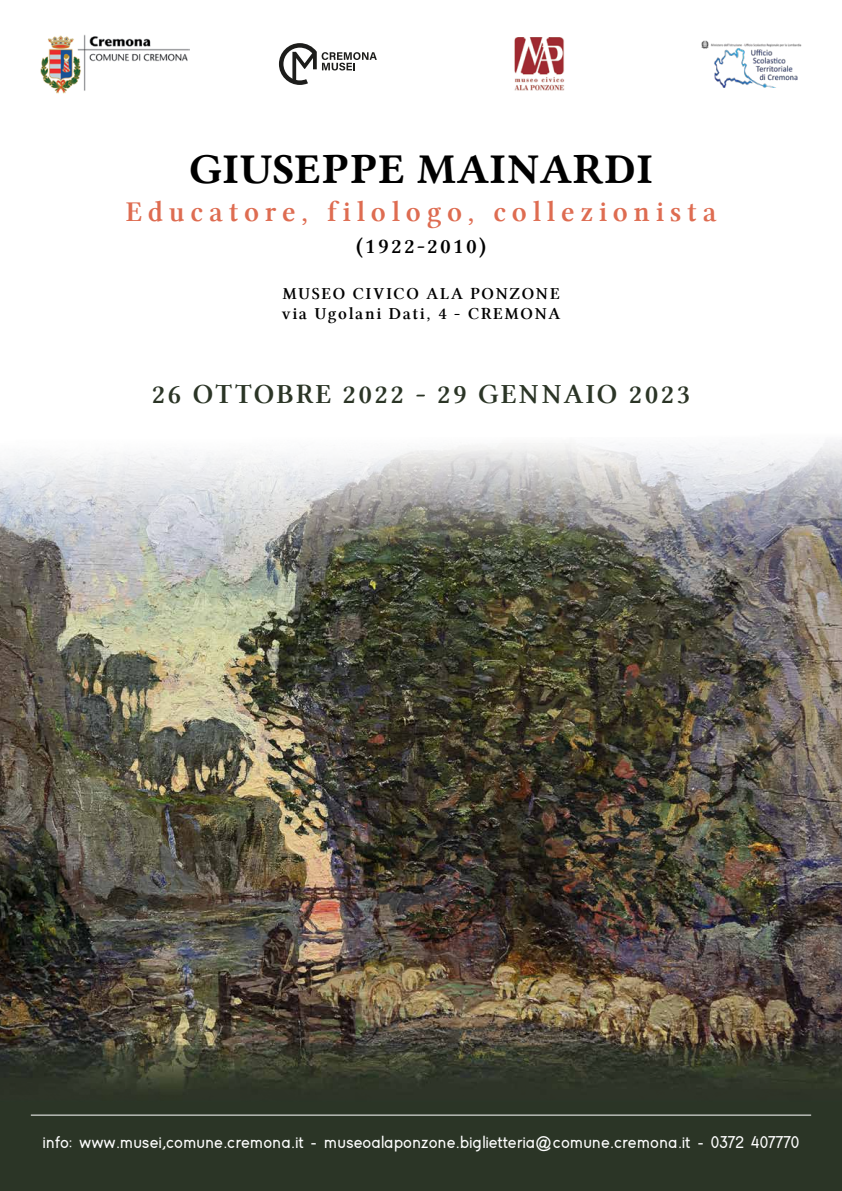
<style>
.page{position:relative;width:842px;height:1191px;background:#fff}
.page>*{position:absolute;margin:0;border:0;box-sizing:border-box;transform-origin:0 0}
.t1{font:43px "Lin Libertine B";letter-spacing:.02em;color:#000}
.t2{font:29px "Lin Libertine Z";letter-spacing:.2em;color:#de6c51}
.t3{font:28px "Lin Libertine Z";letter-spacing:.08em;color:#2b3526}
.t4{font:22px "Lin Libertine Z";letter-spacing:.1em;color:#000}
.t5{font:700 17px "Adam";color:#fff}
.t6{font:17px/19.6px "Lin Libertine Z";letter-spacing:.1em;color:#000}
</style>
<div class="page">
<img style="left:0;top:440px;width:842px;height:662px">
<div style="left:0;top:1102px;width:842px;height:89px;background:#2b3526"></div>
<img style="left:41px;top:35px;width:148px;height:58px">
<svg style="left:279px;top:43px;width:98px;height:42px"></svg>
<img style="left:514px;top:38px;width:51px;height:52px">
<hr style="left:31px;top:1114px;width:780px;height:1px;background:#fff">
<img style="left:701px;top:41px;width:101px;height:46px">
<h1 class="t1" style="left:189px;top:139px;width:465px">GIUSEPPE MAINARDI</h1>
<h2 class="t2" style="left:126px;top:194px;width:592px">Educatore, filologo, collezionista</h2>
<p class="t4" style="left:356px;top:233px;width:131px">(1922-2010)</p>
<p class="t6" style="left:282px;top:284px;width:280px">MUSEO CIVICO ALA PONZONE via Ugolani Dati, 4 - CREMONA</p>
<h3 class="t3" style="left:152px;top:378px;width:540px">26 OTTOBRE 2022 - 29 GENNAIO 2023</h3>
<p class="t5" style="left:43px;top:1134px;width:758px">info: www.musei,comune.cremona.it - museoalaponzone.biglietteria@comune.cremona.it - 0372 407770</p>
</div>
